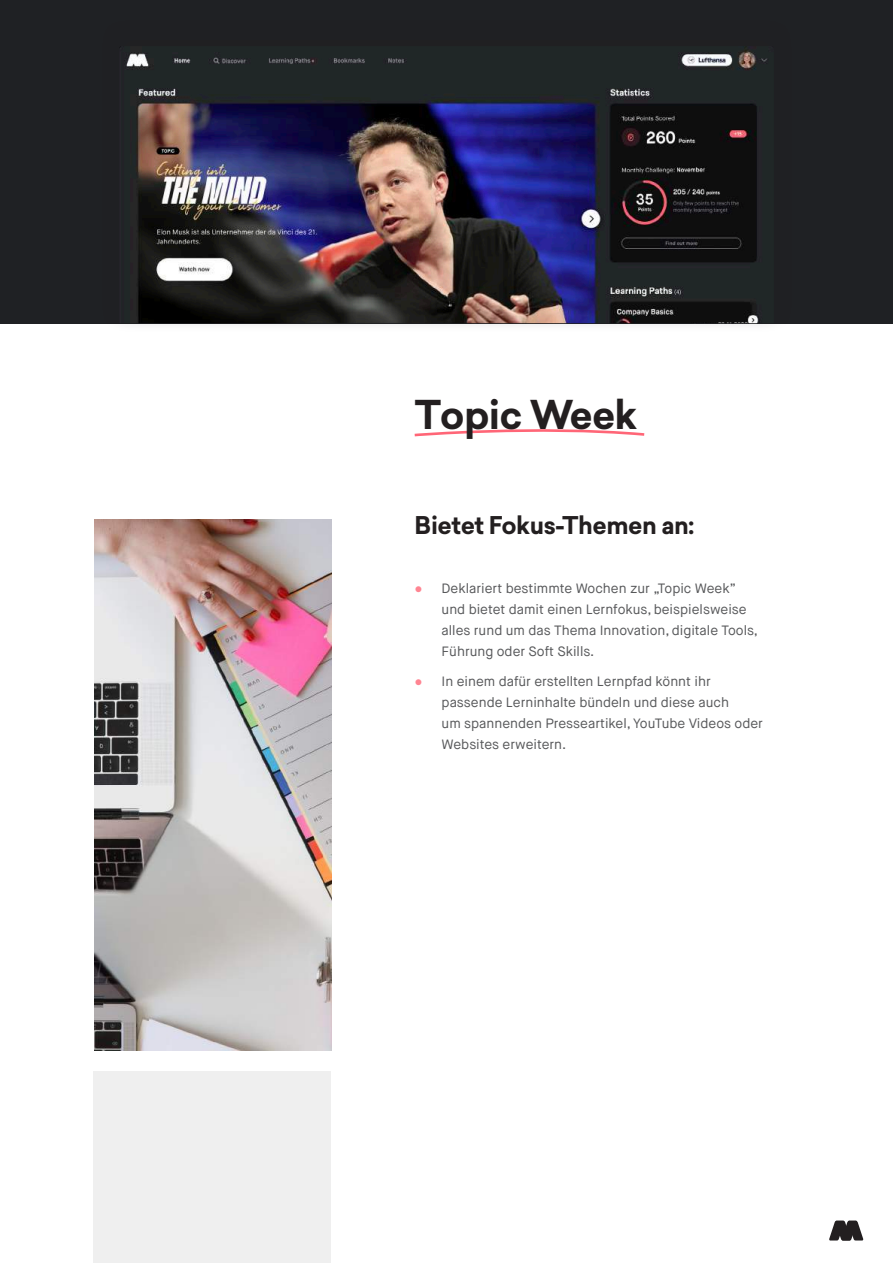
<style>
.page{position:relative;width:893px;height:1263px;background:#fff}
.page>*{position:absolute;margin:0;border:0;box-sizing:border-box;transform-origin:0 0}
.t1{font:700 39px "Sailec";letter-spacing:-.02em;color:#231f20}
.t2{font:700 24px "Sailec";letter-spacing:-.02em;color:#231f20}
.t3{font:13.5px/21px "Maison Neue";color:#57585a}
.s1{font-family:"Impact";color:#ff8592}
</style>
<div class="page">
<svg style="left:829px;top:1221px;width:34px;height:19px"></svg>
<svg style="left:414px;top:429px;width:231px;height:8px"></svg>
<div style="left:0;top:0;width:893px;height:323px;background:#1f2124"></div>
<div style="left:100px;top:19px;width:693px;height:314px;background:#231f20;opacity:.4"></div>
<img style="left:119px;top:46px;width:655px;height:277px">
<img style="left:94px;top:519px;width:237px;height:531px">
<div style="left:94px;top:1071px;width:237px;height:192px;background:#efefef"></div>
<h1 class="t1" style="left:415px;top:387px;width:224px">Topic Week</h1>
<h2 class="t2" style="left:415px;top:508px;width:282px">Bietet Fokus-Themen an:</h2>
<p class="t3" style="left:442px;top:578px;width:318px;text-indent:-27px"><span class="s1">●</span> Deklariert bestimmte Wochen zur „Topic Week” und bietet damit einen Lernfokus, beispielsweise alles rund um das Thema Innovation, digitale Tools, Führung oder Soft Skills.</p>
<p class="t3" style="left:442px;top:670px;width:323px;text-indent:-27px"><span class="s1">●</span> In einem dafür erstellten Lernpfad könnt ihr passende Lerninhalte bündeln und diese auch<br>um spannenden Presseartikel, YouTube Videos oder Websites erweitern.</p>
</div>
